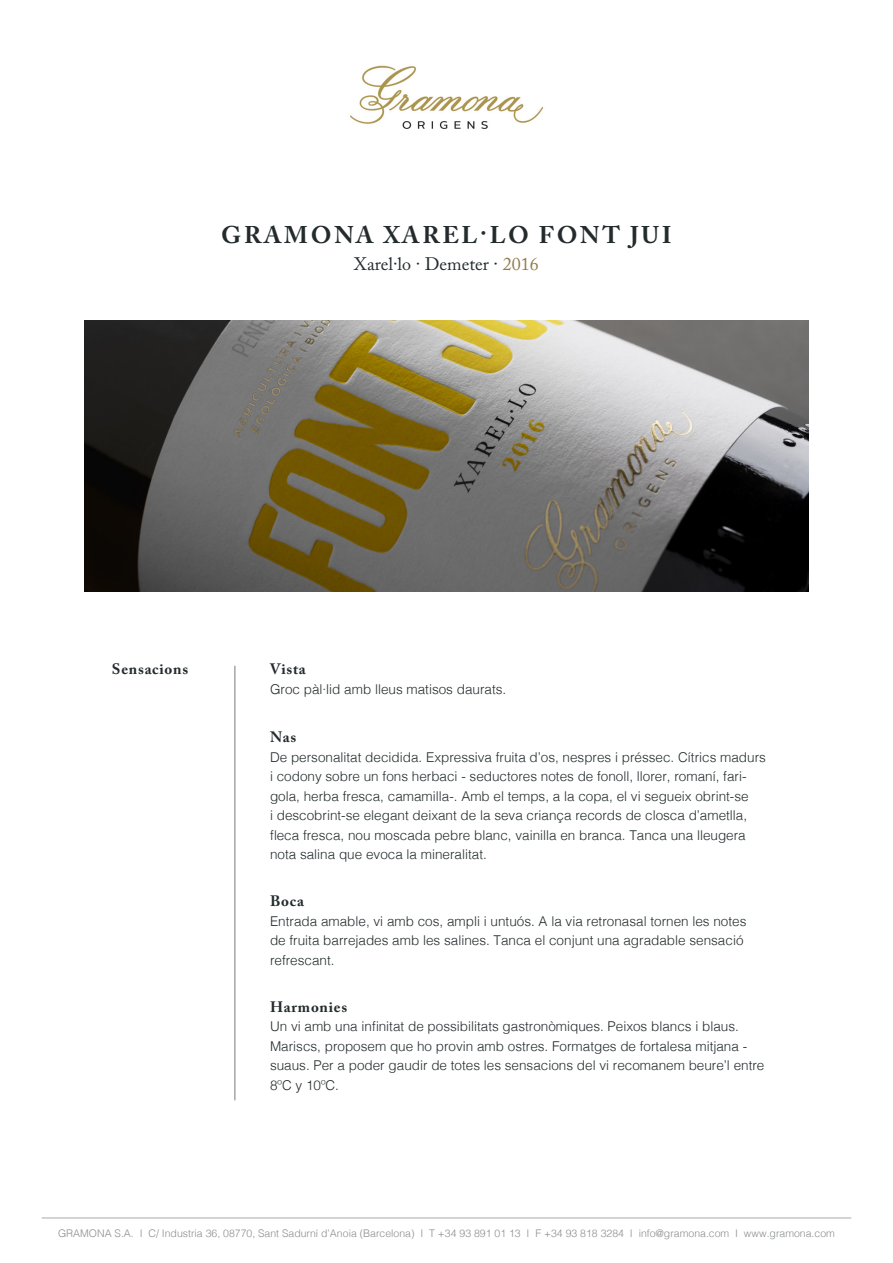
<style>
.page{position:relative;width:893px;height:1263px;background:#fff}
.page>*{position:absolute;margin:0;border:0;box-sizing:border-box;transform-origin:0 0}
.t1{font:700 24px "Adobe Caslon Pro";letter-spacing:.115em;color:#242b2d}
.t2{font:18px "Adobe Caslon Pro";color:#242b2d}
.t3{font:700 15px "Adobe Caslon Pro";letter-spacing:.05em;color:#242b2d}
.t4{font:300 13.5px/19.5px "Helvetica";color:#242b2d}
.t5{font:300 10.5px "Helvetica";color:#8b8d90}
.s1{color:#231f20}
.s2{color:#937b4b}
</style>
<div class="page">
<hr style="left:42px;top:1217px;width:809px;height:1px;background:#a8a9ad">
<hr style="left:235px;top:666px;width:1px;height:434px;background:#7b7a81">
<img style="left:350px;top:65px;width:194px;height:64px">
<img style="left:84px;top:321px;width:725px;height:270px">
<p class="t1" style="left:221px;top:221px;width:452px">GRAMONA XAREL·LO FONT JUI</p>
<p class="t2" style="left:354px;top:253px;width:186px">Xarel·lo · Demeter <span class="s1">·</span> <span class="s2">2016</span></p>
<p class="t3" style="left:112px;top:660px;width:78px">Sensacions</p>
<p class="t3" style="left:270px;top:660px;width:37px">Vista</p>
<p class="t4" style="left:270px;top:678px;width:238px">Groc pàl·lid amb lleus matisos daurats.</p>
<p class="t3" style="left:270px;top:728px;width:28px">Nas</p>
<p class="t4" style="left:270px;top:746px;width:497px">De personalitat decidida. Expressiva fruita d’os, nespres i préssec. Cítrics madurs i codony sobre un fons herbaci - seductores notes de fonoll, llorer, romaní, fari&shy;gola, herba fresca, camamilla-. Amb el temps, a la copa, el vi segueix obrint-se<br>i descobrint-se elegant deixant de la seva criança records de closca d’ametlla, fleca fresca, nou moscada pebre blanc, vainilla en branca. Tanca una lleugera nota salina que evoca la mineralitat.</p>
<p class="t3" style="left:270px;top:892px;width:35px">Boca</p>
<p class="t4" style="left:270px;top:910px;width:478px">Entrada amable, vi amb cos, ampli i untuós. A la via retronasal tornen les notes de fruita barrejades amb les salines. Tanca el conjunt una agradable sensació refrescant.</p>
<p class="t3" style="left:270px;top:998px;width:79px">Harmonies</p>
<p class="t4" style="left:270px;top:1016px;width:496px">Un vi amb una infinitat de possibilitats gastronòmiques. Peixos blancs i blaus.<br>Mariscs, proposem que ho provin amb ostres. Formatges de fortalesa mitjana - suaus. Per a poder gaudir de totes les sensacions del vi recomanem beure’l entre 8ºC y 10ºC.</p>
<p class="t5" style="left:58px;top:1224px;width:778px">GRAMONA S.A. I C/ Industria 36, 08770, Sant Sadurní d’Anoia (Barcelona) I T +34 93 891 01 13 I F +34 93 818 3284 I info@gramona.com I www.gramona.com</p>
</div>
